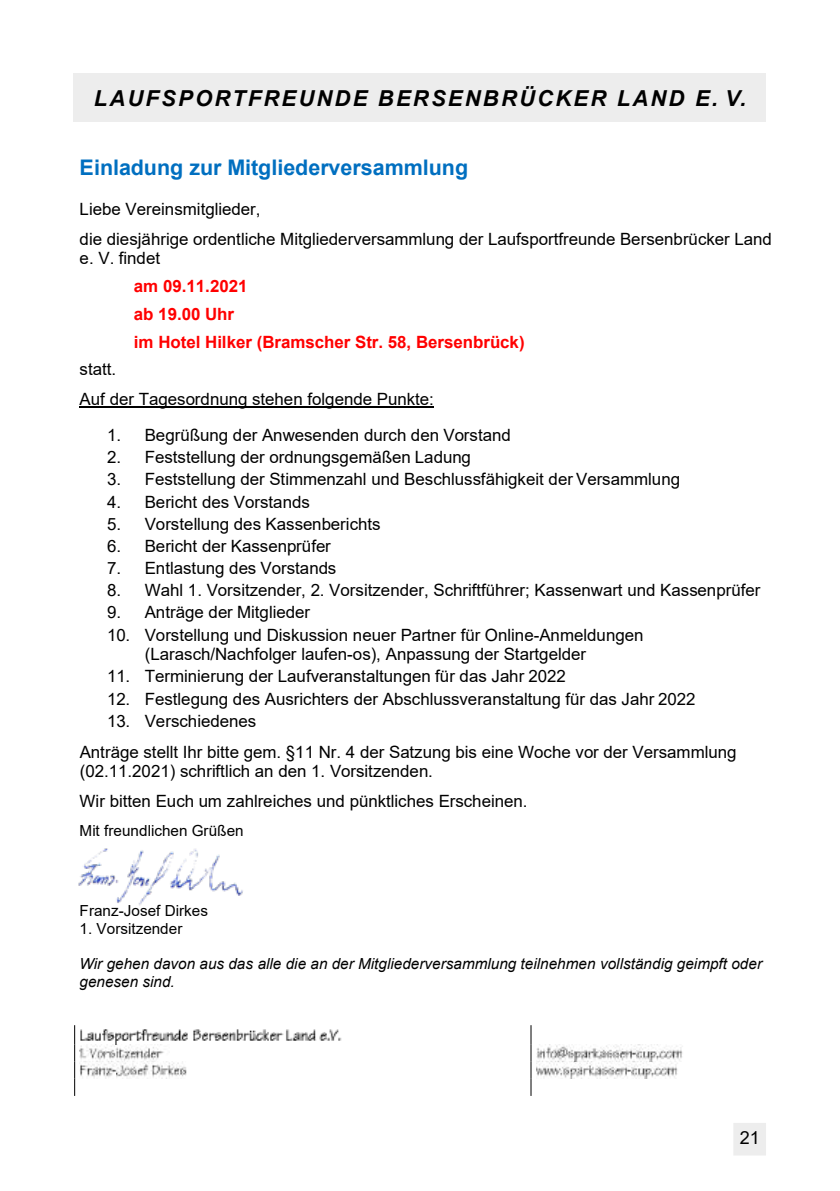
<style>
.page{position:relative;width:840px;height:1191px;background:#fff}
.page>*{position:absolute;margin:0;border:0;box-sizing:border-box;transform-origin:0 0}
.t1{font:italic 700 22px "Arial";letter-spacing:.1em;color:#000}
.t2{font:700 21.4px "Arial";color:#006fc0}
.t3{font:18px "Arial";color:#000}
.t4{font:16.8px/30px "Arial";color:#000}
.t5{font:700 16.8px/28px "Arial";color:#f00}
.t6{font:italic 15.2px/17.6px "Arial";color:#000}
.t7{font:15.2px "Arial";color:#000}
</style>
<div class="page">
<div style="left:733px;top:1122px;width:32px;height:33px;background:#ededed"></div>
<div style="left:74px;top:74px;width:691px;height:48px;background:#ededed"></div>
<img style="left:78px;top:848px;width:165px;height:58px">
<hr style="left:80px;top:407px;width:353px;height:1px;background:#000">
<img style="left:80px;top:1029px;width:262px;height:15px">
<img style="left:80px;top:1044px;width:84px;height:17px">
<img style="left:80px;top:1061px;width:31px;height:17px">
<img style="left:111px;top:1061px;width:5px;height:15px">
<img style="left:116px;top:1061px;width:71px;height:17px">
<svg style="left:74px;top:1025px;width:1px;height:71px"></svg>
<img style="left:536px;top:1044px;width:20px;height:17px">
<img style="left:556px;top:1044px;width:11px;height:17px">
<img style="left:567px;top:1044px;width:64px;height:17px">
<img style="left:631px;top:1044px;width:5px;height:15px">
<img style="left:636px;top:1044px;width:47px;height:17px">
<img style="left:536px;top:1061px;width:90px;height:17px">
<img style="left:626px;top:1061px;width:5px;height:15px">
<img style="left:631px;top:1061px;width:47px;height:17px">
<svg style="left:530px;top:1025px;width:1px;height:71px"></svg>
<h1 class="t1" style="left:94px;top:83px;width:653px">LAUFSPORTFREUNDE BERSENBRÜCKER LAND E. V.</h1>
<p class="t2" style="left:80px;top:152px;width:390px">Einladung zur Mitgliederversammlung</p>
<p class="t4" style="left:80px;top:194px;width:693px">Liebe Vereinsmitglieder,<br>die diesjährige ordentliche Mitgliederversammlung der Laufsportfreunde Bersenbrücker Land</p>
<p class="t4" style="left:80px;top:243px;width:82px">e. V. findet</p>
<p class="t5" style="left:134px;top:273px;width:392px">am 09.11.2021<br>ab 19.00 Uhr<br>im Hotel Hilker (Bramscher Str. 58, Bersenbrück)</p>
<p class="t4" style="left:80px;top:354px;width:355px">statt.<br>Auf der Tagesordnung stehen folgende Punkte:</p>
<p class="t4" style="left:107px;top:420px;width:405px">1. Begrüßung der Anwesenden durch den Vorstand</p>
<p class="t4" style="left:107px;top:442px;width:365px">2. Feststellung der ordnungsgemäßen Ladung</p>
<p class="t4" style="left:107px;top:464px;width:574px">3. Feststellung der Stimmenzahl und Beschlussfähigkeit der Versammlung</p>
<p class="t4" style="left:107px;top:486px;width:204px">4. Bericht des Vorstands</p>
<p class="t4" style="left:107px;top:509px;width:275px">5. Vorstellung des Kassenberichts</p>
<p class="t4" style="left:107px;top:531px;width:225px">6. Bericht der Kassenprüfer</p>
<p class="t4" style="left:107px;top:553px;width:231px">7. Entlastung des Vorstands</p>
<p class="t4" style="left:107px;top:575px;width:654px">8. Wahl 1. Vorsitzender, 2. Vorsitzender, Schriftführer; Kassenwart und Kassenprüfer</p>
<p class="t4" style="left:107px;top:597px;width:204px">9. Anträge der Mitglieder</p>
<p class="t4" style="left:145px;top:625px;width:500px;line-height:19.2px;text-indent:-38px">10. Vorstellung und Diskussion neuer Partner für Online-Anmeldungen (Larasch/Nachfolger laufen-os), Anpassung der Startgelder</p>
<p class="t4" style="left:107px;top:661px;width:460px">11. Terminierung der Laufveranstaltungen für das Jahr 2022</p>
<p class="t4" style="left:107px;top:683px;width:589px">12. Festlegung des Ausrichters der Abschlussveranstaltung für das Jahr 2022</p>
<p class="t4" style="left:80px;top:705px;width:658px;line-height:31px;text-indent:27px">13. Verschiedenes<br>Anträge stellt Ihr bitte gem. §11 Nr. 4 der Satzung bis eine Woche vor der Versammlung</p>
<p class="t4" style="left:80px;top:756px;width:449px">(02.11.2021) schriftlich an den 1. Vorsitzenden.<br>Wir bitten Euch um zahlreiches und pünktliches Erscheinen.</p>
<p class="t7" style="left:80px;top:820px;width:165px">Mit freundlichen Grüßen</p>
<p class="t7" style="left:80px;top:900px;width:130px">Franz-Josef Dirkes</p>
<p class="t7" style="left:80px;top:917px;width:104px">1. Vorsitzender</p>
<p class="t6" style="left:80px;top:955px;width:683px">Wir gehen davon aus das alle die an der Mitgliederversammlung teilnehmen vollständig geimpft oder genesen sind.</p>
<p class="t3" style="left:739px;top:1125px;width:22px">21</p>
</div>
